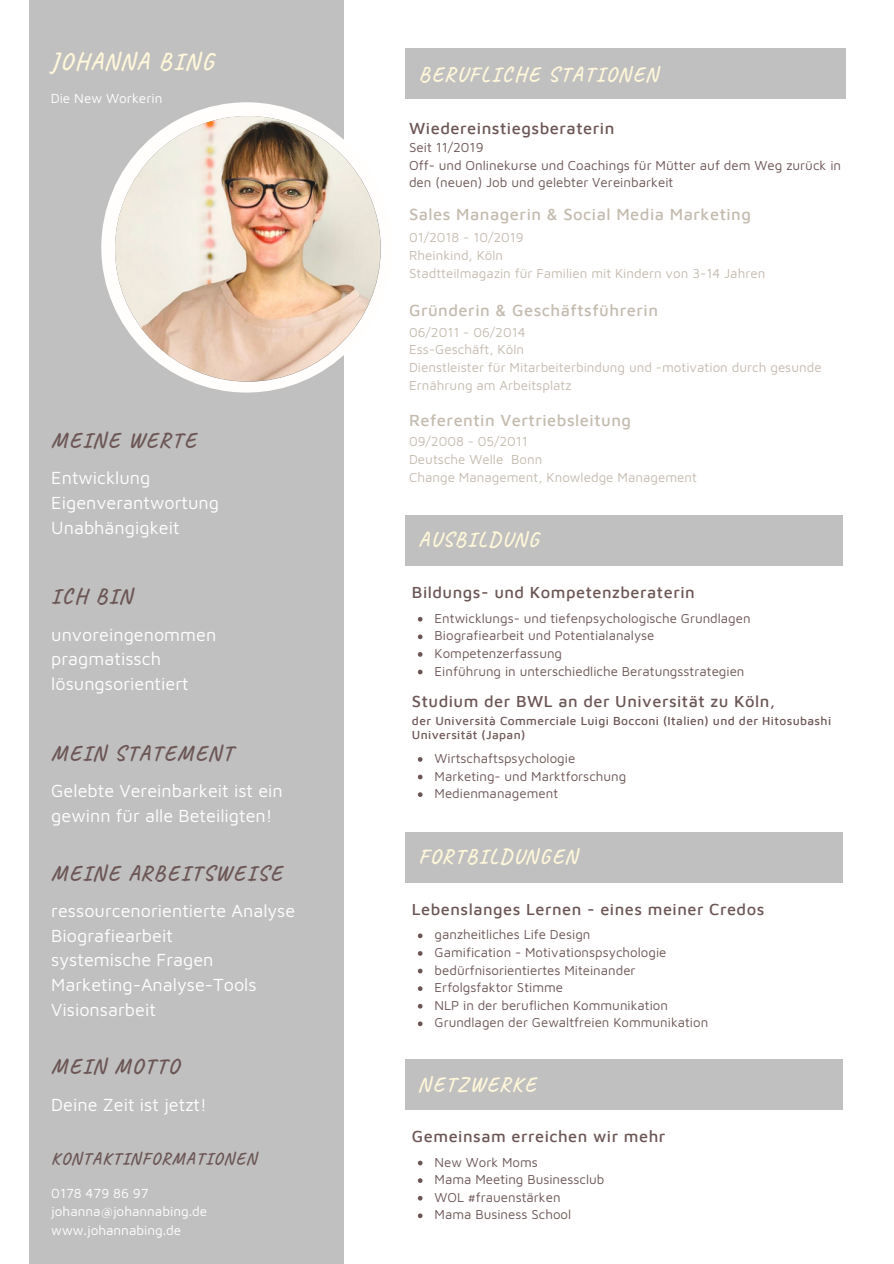
<style>
.page{position:relative;width:894px;height:1264px;background:#fff}
.page>*{position:absolute;margin:0;border:0;box-sizing:border-box;transform-origin:0 0}
.t1{font:700 23.55px "Caveat";letter-spacing:.1em;color:#fff7d9}
.t2{font:700 21px "Caveat";letter-spacing:.1em;color:#6c5555}
.t3{font:700 20.4px "Caveat";letter-spacing:.1em;color:#fff7d9}
.t4{font:700 20.25px "Caveat";letter-spacing:.1em;color:#fff7d9}
.t5{font:18px/24.8px "Maven Pro";color:#fff}
.t6{font:700 16.8px "Caveat";letter-spacing:.1em;color:#6c5555}
.t7{font:500 16.5px "Maven Pro";letter-spacing:.03em;color:#c4bbaf}
.t8{font:500 16.5px "Maven Pro";letter-spacing:.03em;color:#6c5555}
.t9{font:500 16.35px "Maven Pro";letter-spacing:.03em;color:#6c5555}
.t10{font:13.5px "Maven Pro";color:#fff}
.t11{font:13.35px/17.7px "Maven Pro";color:#6c5555}
.t12{font:13.35px/17.9px "Maven Pro";color:#c4bbaf}
.t13{font:500 12px/14px "Maven Pro";letter-spacing:.03em;color:#6c5555}
</style>
<div class="page">
<div style="left:29px;top:0;width:315px;height:1263px;background:#c0c0c0"></div>
<div style="left:405px;top:831px;width:438px;height:51px;background:#c0c0c0"></div>
<svg style="left:418px;top:933px;width:4px;height:5px"></svg>
<svg style="left:418px;top:951px;width:4px;height:4px"></svg>
<svg style="left:418px;top:968px;width:4px;height:5px"></svg>
<svg style="left:418px;top:986px;width:4px;height:4px"></svg>
<svg style="left:418px;top:1003px;width:4px;height:5px"></svg>
<svg style="left:418px;top:1021px;width:4px;height:5px"></svg>
<div style="left:405px;top:1059px;width:438px;height:50px;background:#c0c0c0"></div>
<svg style="left:418px;top:1160px;width:4px;height:5px"></svg>
<svg style="left:418px;top:1178px;width:4px;height:4px"></svg>
<svg style="left:418px;top:1195px;width:4px;height:5px"></svg>
<svg style="left:418px;top:1213px;width:4px;height:5px"></svg>
<div style="left:405px;top:48px;width:441px;height:51px;background:#c0c0c0"></div>
<div style="left:101px;top:102px;width:290px;height:290px;background:#fffefc;border-radius:50%"></div>
<img style="left:115px;top:116px;width:265px;height:265px;border-radius:50%">
<div style="left:405px;top:515px;width:437px;height:50px;background:#c0c0c0"></div>
<svg style="left:418px;top:617px;width:4px;height:4px"></svg>
<svg style="left:418px;top:634px;width:4px;height:5px"></svg>
<svg style="left:418px;top:652px;width:4px;height:4px"></svg>
<svg style="left:418px;top:669px;width:4px;height:5px"></svg>
<svg style="left:418px;top:757px;width:4px;height:4px"></svg>
<svg style="left:418px;top:774px;width:4px;height:5px"></svg>
<svg style="left:418px;top:792px;width:4px;height:5px"></svg>
<p class="t1" style="left:51px;top:47px;width:164px">JOHANNA BING</p>
<p class="t10" style="left:51px;top:90px;width:113px">Die New Workerin</p>
<p class="t2" style="left:51px;top:426px;width:146px">MEINE WERTE</p>
<p class="t5" style="left:51px;top:465px;width:101px">Entwicklung</p>
<p class="t5" style="left:51px;top:489px;width:169px">Eigenverantwortung</p>
<p class="t5" style="left:51px;top:514px;width:130px">Unabhängigkeit</p>
<p class="t2" style="left:51px;top:583px;width:82px">ICH BIN</p>
<p class="t5" style="left:51px;top:621px;width:166px">unvoreingenommen</p>
<p class="t5" style="left:51px;top:646px;width:111px">pragmatissch</p>
<p class="t5" style="left:51px;top:671px;width:139px">lösungsorientiert</p>
<p class="t2" style="left:51px;top:740px;width:182px">MEIN STATEMENT</p>
<p class="t5" style="left:51px;top:778px;width:233px">Gelebte Vereinbarkeit ist ein gewinn für alle Beteiligten!</p>
<p class="t2" style="left:51px;top:859px;width:232px">MEINE ARBEITSWEISE</p>
<p class="t5" style="left:51px;top:897px;width:245px">ressourcenorientierte Analyse</p>
<p class="t5" style="left:51px;top:922px;width:123px">Biografiearbeit</p>
<p class="t5" style="left:51px;top:947px;width:164px">systemische Fragen</p>
<p class="t5" style="left:51px;top:971px;width:207px">Marketing-Analyse-Tools</p>
<p class="t5" style="left:51px;top:996px;width:106px">Visionsarbeit</p>
<p class="t2" style="left:51px;top:1053px;width:129px">MEIN MOTTO</p>
<p class="t5" style="left:51px;top:1091px;width:157px">Deine Zeit ist jetzt!</p>
<p class="t6" style="left:51px;top:1147px;width:206px">KONTAKTINFORMATIONEN</p>
<p class="t10" style="left:51px;top:1184px;width:99px">0178 479 86 97</p>
<p class="t10" style="left:51px;top:1203px;width:157px">johanna@johannabing.de</p>
<p class="t10" style="left:51px;top:1221px;width:132px">www.johannabing.de</p>
<p class="t3" style="left:418px;top:61px;width:240px">BERUFLICHE STATIONEN</p>
<p class="t8" style="left:409px;top:118px;width:207px">Wiedereinstiegsberaterin</p>
<p class="t11" style="left:409px;top:138px;width:76px">Seit 11/2019</p>
<p class="t11" style="left:409px;top:156px;width:433px">Off- und Onlinekurse und Coachings für Mütter auf dem Weg zurück in den (neuen) Job und gelebter Vereinbarkeit</p>
<p class="t7" style="left:409px;top:204px;width:343px">Sales Managerin &amp; Social Media Marketing</p>
<p class="t12" style="left:409px;top:228px;width:116px">01/2018 - 10/2019</p>
<p class="t12" style="left:409px;top:246px;width:96px">Rheinkind, Köln</p>
<p class="t12" style="left:409px;top:264px;width:358px">Stadtteilmagazin für Familien mit Kindern von 3-14 Jahren</p>
<p class="t7" style="left:409px;top:300px;width:250px">Gründerin &amp; Geschäftsführerin</p>
<p class="t12" style="left:409px;top:322px;width:118px">06/2011 - 06/2014</p>
<p class="t12" style="left:409px;top:340px;width:116px">Ess-Geschäft, Köln</p>
<p class="t12" style="left:409px;top:358px;width:414px">Dienstleister für Mitarbeiterbindung und -motivation durch gesunde<br>Ernährung am Arbeitsplatz</p>
<p class="t7" style="left:409px;top:410px;width:223px">Referentin Vertriebsleitung</p>
<p class="t12" style="left:409px;top:432px;width:120px">09/2008 - 05/2011</p>
<p class="t12" style="left:409px;top:450px;width:135px">Deutsche Welle Bonn</p>
<p class="t12" style="left:409px;top:468px;width:289px">Change Management, Knowledge Management</p>
<p class="t4" style="left:418px;top:527px;width:121px">AUSBILDUNG</p>
<p class="t9" style="left:412px;top:581px;width:284px">Bildungs- und Kompetenzberaterin</p>
<p class="t11" style="left:434px;top:609px;width:317px">Entwicklungs- und tiefenpsychologische Grundlagen</p>
<p class="t11" style="left:434px;top:626px;width:221px">Biografiearbeit und Potentialanalyse</p>
<p class="t11" style="left:434px;top:644px;width:129px">Kompetenzerfassung</p>
<p class="t11" style="left:434px;top:661px;width:311px">Einführung in unterschiedliche Beratungsstrategien</p>
<p class="t9" style="left:412px;top:691px;width:364px">Studium der BWL an der Universität zu Köln,</p>
<p class="t13" style="left:412px;top:713px;width:420px">der Università Commerciale Luigi Bocconi (Italien) und der Hitosubashi<br>Universität (Japan)</p>
<p class="t11" style="left:434px;top:749px;width:142px">Wirtschaftspsychologie</p>
<p class="t11" style="left:434px;top:766px;width:193px">Marketing- und Marktforschung</p>
<p class="t11" style="left:434px;top:784px;width:125px">Medienmanagement</p>
<p class="t4" style="left:418px;top:843px;width:159px">FORTBILDUNGEN</p>
<p class="t9" style="left:412px;top:898px;width:354px">Lebenslanges Lernen - eines meiner Credos</p>
<p class="t11" style="left:434px;top:925px;width:157px">ganzheitliches Life Design</p>
<p class="t11" style="left:434px;top:943px;width:233px">Gamification - Motivationspsychologie</p>
<p class="t11" style="left:434px;top:960px;width:202px">bedürfnisorientiertes Miteinander</p>
<p class="t11" style="left:434px;top:978px;width:130px">Erfolgsfaktor Stimme</p>
<p class="t11" style="left:434px;top:995px;width:235px">NLP in der beruflichen Kommunikation</p>
<p class="t11" style="left:434px;top:1013px;width:275px">Grundlagen der Gewaltfreien Kommunikation</p>
<p class="t4" style="left:418px;top:1071px;width:118px">NETZWERKE</p>
<p class="t9" style="left:412px;top:1126px;width:255px">Gemeinsam erreichen wir mehr</p>
<p class="t11" style="left:434px;top:1152px;width:105px">New Work Moms</p>
<p class="t11" style="left:434px;top:1170px;width:171px">Mama Meeting Businessclub</p>
<p class="t11" style="left:434px;top:1187px;width:127px">WOL #frauenstärken</p>
<p class="t11" style="left:434px;top:1205px;width:138px">Mama Business School</p>
</div>
